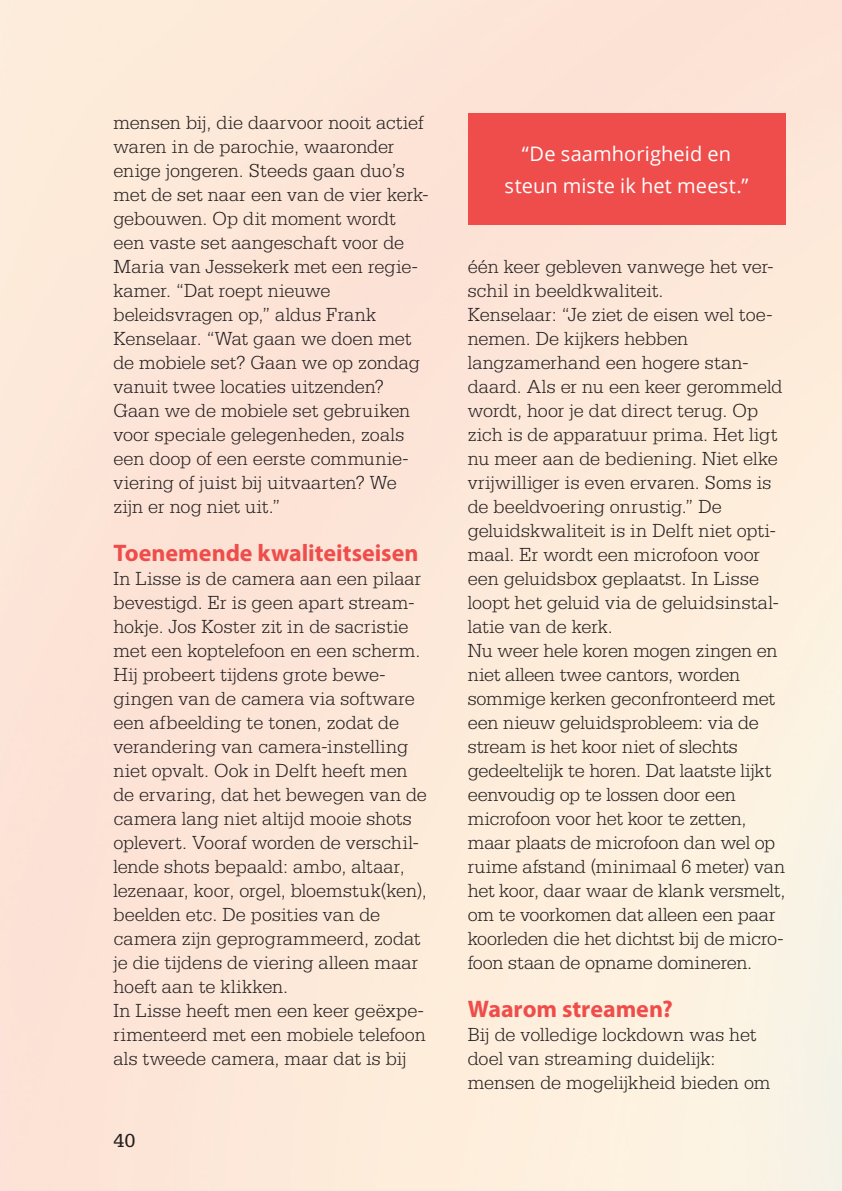
<style>
.page{position:relative;width:842px;height:1191px;background:#fff}
.page>*{position:absolute;margin:0;border:0;box-sizing:border-box;transform-origin:0 0}
.t1{font:700 24px "Myriad Pro";color:#ef4d4b}
.t2{font:300 20px/24px "Serifa Std";letter-spacing:-.005em;color:#231f20}
.t3{font:20px/32px "Open Sans";letter-spacing:.005em;color:#fff;text-align:center}
.t4{font:20px "Serifa Std";color:#231f20}
</style>
<div class="page">
<img style="left:0;top:0;width:842px;height:1191px">
<div style="left:468px;top:113px;width:317px;height:112px;background:#ef4d4b"></div>
<p class="t2" style="left:113px;top:110px;width:317px">mensen bij, die daarvoor nooit actief waren in de parochie, waaronder enige jongeren. Steeds gaan duo’s met de set naar een van de vier kerk&shy;gebouwen. Op dit moment wordt een vaste set aangeschaft voor de<br>Maria van Jessekerk met een regie&shy;kamer. “Dat roept nieuwe beleidsvragen op,” aldus Frank<br>Kenselaar. “Wat gaan we doen met de mobiele set? Gaan we op zondag vanuit twee locaties uitzenden?<br>Gaan we de mobiele set gebruiken voor speciale gelegenheden, zoals een doop of een eerste communie&shy;viering of juist bij uitvaarten? We zijn er nog niet uit.”</p>
<p class="t1" style="left:113px;top:539px;width:307px">Toenemende kwaliteitseisen</p>
<p class="t2" style="left:113px;top:566px;width:315px">In Lisse is de camera aan een pilaar bevestigd. Er is geen apart stream&shy;hokje. Jos Koster zit in de sacristie met een koptelefoon en een scherm.<br>Hij probeert tijdens grote bewe&shy;gingen van de camera via software een afbeelding te tonen, zodat de verandering van camera-instelling niet opvalt. Ook in Delft heeft men de ervaring, dat het bewegen van de camera lang niet altijd mooie shots oplevert. Vooraf worden de verschil&shy;lende shots bepaald: ambo, altaar, lezenaar, koor, orgel, bloemstuk(ken), beelden etc. De posities van de camera zijn geprogrammeerd, zodat je die tijdens de viering alleen maar hoeft aan te klikken.<br>In Lisse heeft men een keer geëxpe&shy;rimenteerd met een mobiele telefoon als tweede camera, maar dat is bij</p>
<p class="t4" style="left:113px;top:1129px;width:24px">40</p>
<p class="t3" style="left:505px;top:137px;width:245px">“De saamhorigheid en steun miste ik het meest.”</p>
<p class="t2" style="left:468px;top:254px;width:319px">één keer gebleven vanwege het ver&shy;schil in beeldkwaliteit.<br>Kenselaar: “Je ziet de eisen wel toe&shy;nemen. De kijkers hebben langzamerhand een hogere stan&shy;daard. Als er nu een keer gerommeld wordt, hoor je dat direct terug. Op zich is de apparatuur prima. Het ligt nu meer aan de bediening. Niet elke vrijwilliger is even ervaren. Soms is de beeldvoering onrustig.” De geluidskwaliteit is in Delft niet opti&shy;maal. Er wordt een microfoon voor een geluidsbox geplaatst. In Lisse loopt het geluid via de geluidsinstal&shy;latie van de kerk.<br>Nu weer hele koren mogen zingen en niet alleen twee cantors, worden sommige kerken geconfronteerd met een nieuw geluidsprobleem: via de stream is het koor niet of slechts gedeeltelijk te horen. Dat laatste lijkt eenvoudig op te lossen door een microfoon voor het koor te zetten, maar plaats de microfoon dan wel op ruime afstand (minimaal 6 meter) van het koor, daar waar de klank versmelt, om te voorkomen dat alleen een paar koorleden die het dichtst bij de micro&shy;foon staan de opname domineren.</p>
<p class="t1" style="left:468px;top:995px;width:207px">Waarom streamen?</p>
<p class="t2" style="left:468px;top:1022px;width:304px">Bij de volledige lockdown was het doel van streaming duidelijk: mensen de mogelijkheid bieden om</p>
</div>
